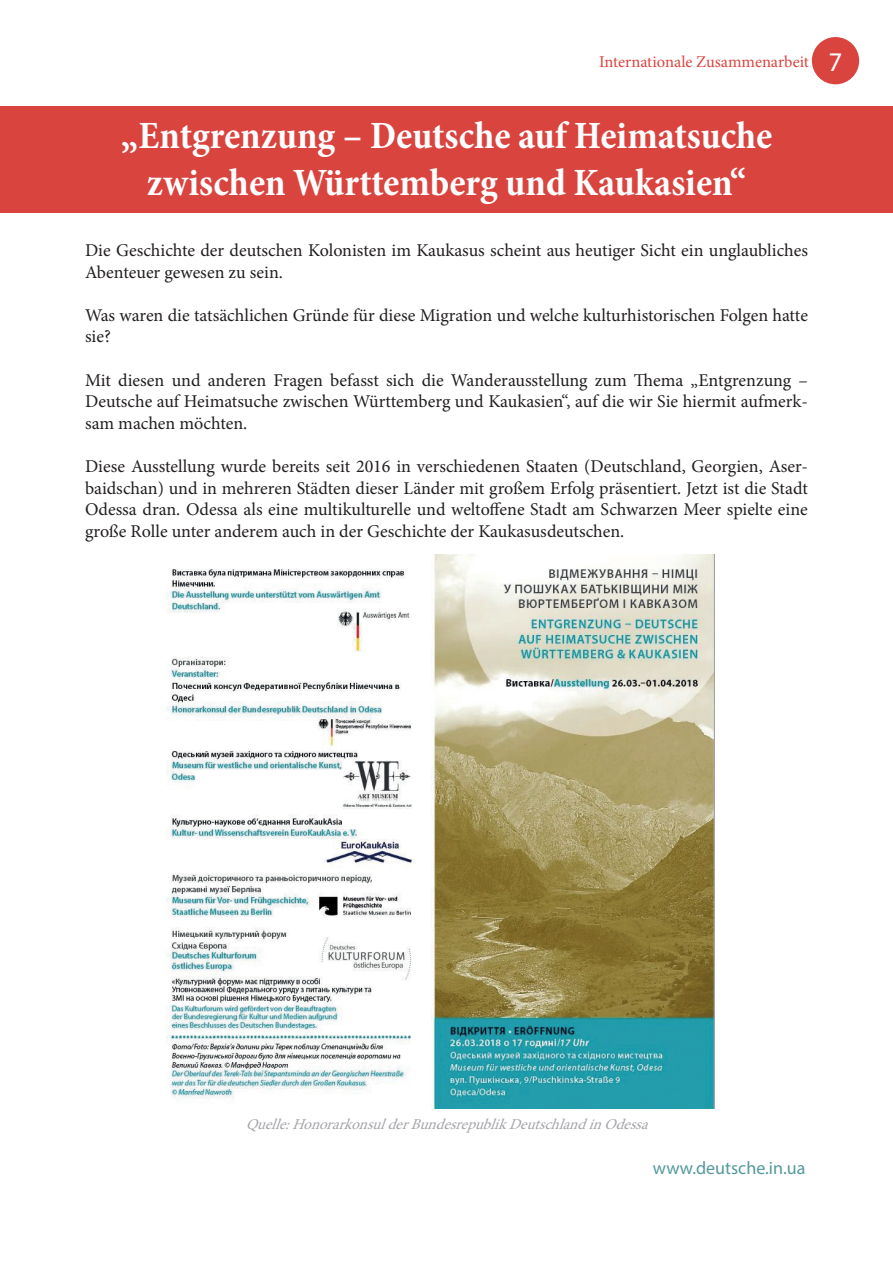
<style>
.page{position:relative;width:893px;height:1263px;background:#fff}
.page>*{position:absolute;margin:0;border:0;box-sizing:border-box;transform-origin:0 0}
.t1{font:700 condensed 39px/46.8px "Minion Pro";color:#fff;text-align:center}
.t2{font:27px "Myriad Pro";color:#fff}
.t3{font:18px/21.6px "Minion Pro";color:#231f20}
.t4{font:18px "Myriad Pro";color:#55999b}
.t5{font:16.5px "Minion Pro";letter-spacing:-.005em;color:#da443f}
.t6{font:italic 15px "Minion Pro";color:#a4a5a9}
</style>
<div class="page">
<div style="left:812px;top:37px;width:47px;height:47px;background:#da443f;border-radius:50%"></div>
<div style="left:0;top:106px;width:893px;height:107px;background:#da443f"></div>
<img style="left:166px;top:555px;width:549px;height:554px">
<p class="t5" style="left:599px;top:50px;width:211px">Internationale Zusammenarbeit</p>
<p class="t2" style="left:829px;top:45px;width:15px">7</p>
<p class="t1" style="left:121px;top:112px;width:653px">„Entgrenzung – Deutsche auf Heimatsuche zwischen Württemberg und Kaukasien“</p>
<p class="t3" style="left:85px;top:240px;width:724px">Die Geschichte der deutschen Kolonisten im Kaukasus scheint aus heutiger Sicht ein unglaubliches<br>Abenteuer gewesen zu sein.</p>
<p class="t3" style="left:85px;top:304px;width:724px">Was waren die tatsächlichen Gründe für diese Migration und welche kulturhistorischen Folgen hatte sie?</p>
<p class="t3" style="left:85px;top:369px;width:724px;text-align:justify">Mit diesen und anderen Fragen befasst sich die Wanderausstellung zum Thema „Entgrenzung – Deutsche auf Heimatsuche zwischen Württemberg und Kaukasien“, auf die wir Sie hiermit aufmerk&shy;sam machen möchten.</p>
<p class="t3" style="left:85px;top:456px;width:724px;text-align:justify">Diese Ausstellung wurde bereits seit 2016 in verschiedenen Staaten (Deutschland, Georgien, Aser&shy;baidschan) und in mehreren Städten dieser Länder mit großem Erfolg präsentiert. Jetzt ist die Stadt Odessa dran. Odessa als eine multikulturelle und weltoffene Stadt am Schwarzen Meer spielte eine große Rolle unter anderem auch in der Geschichte der Kaukasusdeutschen.</p>
<p class="t6" style="left:246px;top:1114px;width:410px">Quelle:HonorarkonsulderBundesrepublikDeutschlandinOdessa</p>
<p class="t4" style="left:653px;top:1157px;width:154px">www.deutsche.in.ua</p>
</div>
